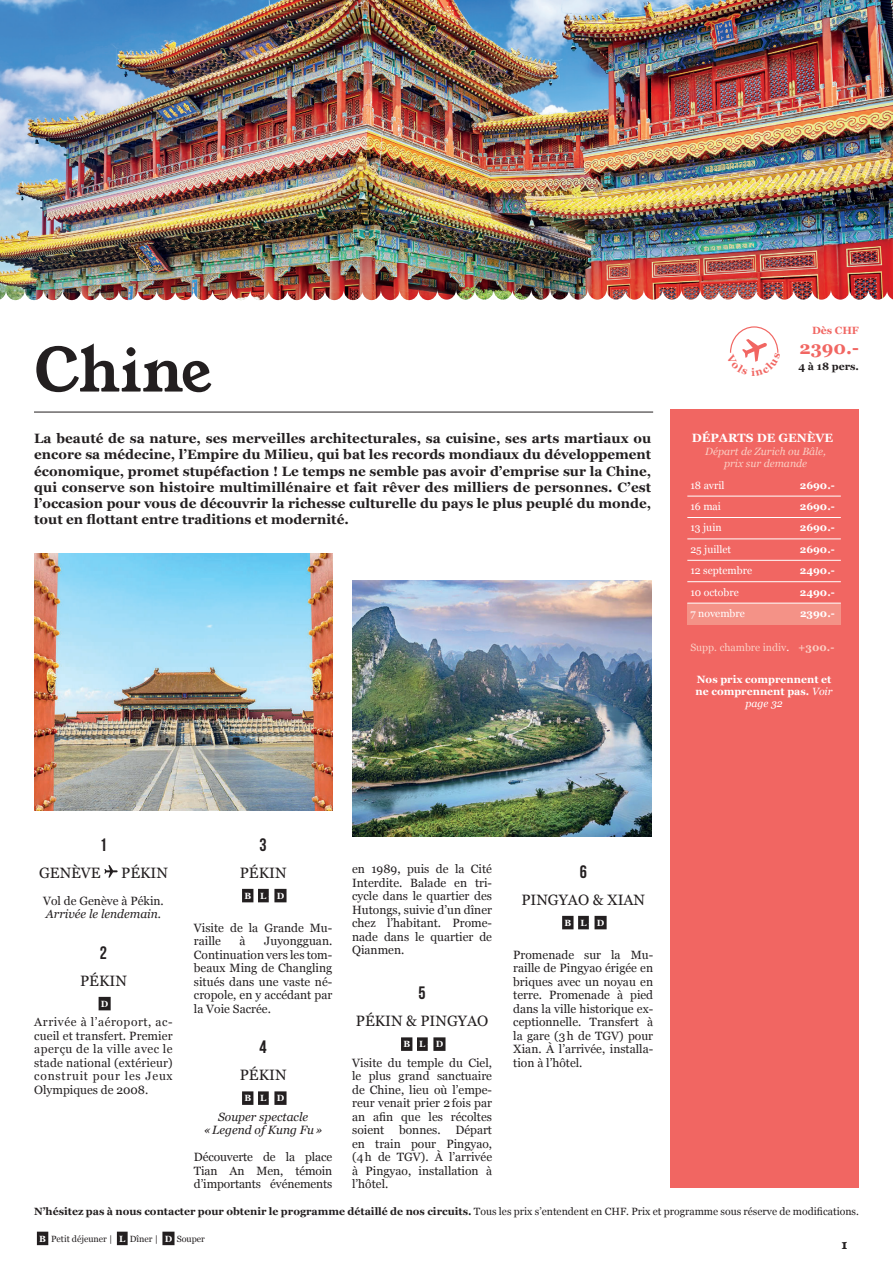
<style>
.page{position:relative;width:893px;height:1263px;background:#fff}
.page>*{position:absolute;margin:0;border:0;box-sizing:border-box;transform-origin:0 0}
.t1{font:60px "Young Serif";letter-spacing:.005em;color:#231f20}
.t2{font:18px "Bebas Neue";color:#231f20}
.t3{font:700 18px "Georgia";color:#f16662}
.t4{font:15px "Georgia";color:#231f20}
.t5{font:700 13.5px/16.2px "Georgia";color:#231f20;text-align:justify}
.t6{font:13.05px "Young Serif";color:#231f20}
.t7{font:12px/13.5px "Georgia";color:#231f20;text-align:justify}
.t8{font:italic 12px/13.5px "Georgia";color:#231f20;text-align:center}
.t9{font:700 12px "Georgia";color:#fff}
.t10{font:700 10.5px "Georgia";color:#231f20}
.t11{font:700 10.5px/11.7px "Georgia";color:#fff;text-align:center}
.t12{font:10.5px "Georgia";color:#fff}
.t13{font:italic 10.5px/12.6px "Georgia";color:#fbcec3;text-align:center}
.t14{font:10.5px "Georgia";color:#fbcec3}
.t15{font:700 10.5px "Georgia";color:#f16662}
.t16{font:9px "Georgia";color:#231f20}
.t17{font:700 9px "Georgia";color:#fff}
.s1{color:#fff}
.s2{font-weight:700}
.s3{font-weight:400;font-style:italic}
.s4{font-weight:400}
.s5{font-weight:700;color:#fff}
</style>
<div class="page">
<hr style="left:34px;top:412px;width:619px;height:1px;background:#231f20">
<div style="left:37px;top:1232px;width:11px;height:13px;background:#231f20"></div>
<div style="left:117px;top:1232px;width:11px;height:13px;background:#231f20"></div>
<div style="left:162px;top:1232px;width:13px;height:13px;background:#231f20"></div>
<img style="left:465px;top:0;width:428px;height:300px">
<img style="left:0;top:0;width:465px;height:300px">
<div style="left:670px;top:409px;width:188px;height:778px;background:#f16662"></div>
<div style="left:242px;top:889px;width:11px;height:13px;background:#231f20"></div>
<div style="left:258px;top:889px;width:11px;height:13px;background:#231f20"></div>
<div style="left:274px;top:889px;width:13px;height:13px;background:#231f20"></div>
<div style="left:242px;top:1091px;width:11px;height:14px;background:#231f20"></div>
<div style="left:258px;top:1091px;width:11px;height:14px;background:#231f20"></div>
<div style="left:274px;top:1091px;width:13px;height:14px;background:#231f20"></div>
<div style="left:401px;top:1037px;width:11px;height:14px;background:#231f20"></div>
<div style="left:417px;top:1037px;width:11px;height:14px;background:#231f20"></div>
<div style="left:433px;top:1037px;width:12px;height:14px;background:#231f20"></div>
<div style="left:99px;top:997px;width:12px;height:13px;background:#231f20"></div>
<svg style="left:104px;top:865px;width:14px;height:13px"></svg>
<div style="left:687px;top:604px;width:154px;height:21px;background:#f49287"></div>
<hr style="left:687px;top:496px;width:154px;height:1px;background:#fff">
<hr style="left:687px;top:517px;width:154px;height:1px;background:#fff">
<hr style="left:687px;top:539px;width:154px;height:1px;background:#fff">
<hr style="left:687px;top:560px;width:154px;height:1px;background:#fff">
<hr style="left:687px;top:581px;width:154px;height:1px;background:#fff">
<hr style="left:687px;top:603px;width:154px;height:1px;background:#fff">
<div style="left:562px;top:916px;width:11px;height:13px;background:#231f20"></div>
<div style="left:578px;top:916px;width:11px;height:13px;background:#231f20"></div>
<div style="left:594px;top:916px;width:13px;height:13px;background:#231f20"></div>
<img style="left:34px;top:554px;width:298px;height:256px">
<img style="left:352px;top:581px;width:299px;height:256px">
<svg style="left:730px;top:326px;width:49px;height:36px"></svg>
<h1 class="t1" style="left:34px;top:329px;width:179px">Chine</h1>
<p class="t5" style="left:34px;top:430px;width:618px">La beauté de sa nature, ses merveilles architecturales, sa cuisine, ses arts martiaux ou encore sa médecine, l’Empire du Milieu, qui bat les records mondiaux du développement économique, promet stupéfaction ! Le temps ne semble pas avoir d’emprise sur la Chine, qui conserve son histoire multimillénaire et fait rêver des milliers de personnes. C’est l’occasion pour vous de découvrir la richesse culturelle du pays le plus peuplé du monde, tout en flottant entre traditions et modernité.</p>
<p class="t15" style="left:812px;top:323px;width:48px">Dès CHF</p>
<h2 class="t3" style="left:799px;top:334px;width:61px">2390.-</h2>
<p class="t10" style="left:798px;top:358px;width:62px">4 à 18 pers.</p>
<p class="t9" style="left:692px;top:429px;width:143px">DÉPARTS DE GENÈVE</p>
<p class="t13" style="left:705px;top:444px;width:122px">Départ de Zurich ou Bâle, prix sur demande</p>
<p class="t12" style="left:690px;top:477px;width:36px">18 avril</p>
<p class="t11" style="left:800px;top:479px;width:36px">2690.-</p>
<p class="t12" style="left:690px;top:499px;width:32px">16 mai</p>
<p class="t11" style="left:800px;top:500px;width:36px">2690.-</p>
<p class="t12" style="left:690px;top:520px;width:33px">13 juin</p>
<p class="t11" style="left:800px;top:521px;width:36px">2690.-</p>
<p class="t12" style="left:690px;top:541px;width:42px">25 juillet</p>
<p class="t11" style="left:800px;top:543px;width:36px">2690.-</p>
<p class="t12" style="left:690px;top:563px;width:63px">12 septembre</p>
<p class="t11" style="left:800px;top:564px;width:36px">2490.-</p>
<p class="t12" style="left:690px;top:584px;width:50px">10 octobre</p>
<p class="t11" style="left:800px;top:586px;width:36px">2490.-</p>
<p class="t12" style="left:690px;top:606px;width:56px">7 novembre</p>
<p class="t11" style="left:800px;top:607px;width:36px">2390.-</p>
<p class="t14" style="left:690px;top:639px;width:145px">Supp. chambre indiv<span class="s1">.</span> <span class="s2">+300.-</span></p>
<p class="t11" style="left:696px;top:673px;width:139px">Nos prix comprennent et ne comprennent pas. <span class="s3">Voir page 32</span></p>
<h2 class="t2" style="left:100px;top:834px;width:9px">1</h2>
<p class="t4" style="left:39px;top:861px;width:63px">GENÈVE</p>
<p class="t4" style="left:121px;top:861px;width:48px">PÉKIN</p>
<p class="t7" style="left:43px;top:893px;width:122px">Vol de Genève à Pékin.</p>
<p class="t8" style="left:46px;top:907px;width:117px">Arrivée le lendemain.</p>
<h2 class="t2" style="left:100px;top:942px;width:9px">2</h2>
<p class="t4" style="left:80px;top:969px;width:48px">PÉKIN</p>
<p class="t17" style="left:101px;top:997px;width:9px">D</p>
<p class="t7" style="left:34px;top:1015px;width:140px">Arrivée à l’aéroport, ac&shy;cueil et transfert. Premier aperçu de la ville avec le stade national (extérieur) construit pour les Jeux Olympiques de 2008.</p>
<h2 class="t2" style="left:260px;top:834px;width:9px">3</h2>
<p class="t4" style="left:240px;top:861px;width:48px">PÉKIN</p>
<p class="t17" style="left:244px;top:889px;width:41px">B L - D</p>
<p class="t7" style="left:194px;top:920px;width:140px">Visite de la Grande Mu&shy;raille</p>
<p class="t7" style="left:240px;top:934px;width:8px">à</p>
<p class="t7" style="left:194px;top:934px;width:140px;text-indent:70px">Juyongguan.<br>Continuation vers les tom&shy;beaux Ming de Changling situés dans une vaste né&shy;cropole, en y accédant par la Voie Sacrée.</p>
<h2 class="t2" style="left:260px;top:1037px;width:9px">4</h2>
<p class="t4" style="left:240px;top:1064px;width:48px">PÉKIN</p>
<p class="t17" style="left:244px;top:1091px;width:41px">B L - D</p>
<p class="t8" style="left:204px;top:1109px;width:120px">Souper spectacle «Legend of Kung Fu»</p>
<p class="t7" style="left:194px;top:1150px;width:140px">Découverte de la place Tian An Men, témoin d’importants événements</p>
<p class="t7" style="left:352px;top:862px;width:141px">en 1989, puis de la Cité Interdite. Balade en tri&shy;cycle dans le quartier des Hutongs, suivie d’un dîner chez l’habitant. Prome&shy;nade dans le quartier de Qianmen.</p>
<h2 class="t2" style="left:419px;top:983px;width:9px">5</h2>
<p class="t4" style="left:356px;top:1010px;width:134px">PÉKIN &amp; PINGYAO</p>
<p class="t17" style="left:403px;top:1037px;width:41px">B L - D</p>
<p class="t7" style="left:352px;top:1055px;width:141px">Visite du temple du Ciel, le plus grand sanctuaire de Chine, lieu où l’empe&shy;reur venait prier 2fois par an afin que les récoltes soient bonnes. Départ en train pour Pingyao, (4h de TGV). À l’arrivée à Pingyao, installation à l’hôtel.</p>
<h2 class="t2" style="left:580px;top:861px;width:9px">6</h2>
<p class="t4" style="left:521px;top:888px;width:125px">PINGYAO &amp; XIAN</p>
<p class="t17" style="left:564px;top:916px;width:41px">B L - D</p>
<p class="t7" style="left:513px;top:947px;width:141px">Promenade sur la Mu&shy;raille de Pingyao érigée en briques avec un noyau en terre. Promenade à pied dans la ville historique ex&shy;ceptionnelle. Transfert à la gare (3h de TGV) pour Xian. À l’arrivée, installa&shy;tion à l’hôtel.</p>
<p class="t10" style="left:34px;top:1203px;width:826px">N’hésitez pas à nous contacter pour obtenir le programme détaillé de nos circuits. <span class="s4">Tous les prix s’entendent en CHF. Prix et programme sous réserve de modifications.</span></p>
<p class="t16" style="left:39px;top:1232px;width:167px"><span class="s5">B</span> Petit déjeuner | <span class="s5">L</span> Dîner | <span class="s5">D</span> Souper</p>
<p class="t6" style="left:842px;top:1235px;width:7px">1</p>
</div>
